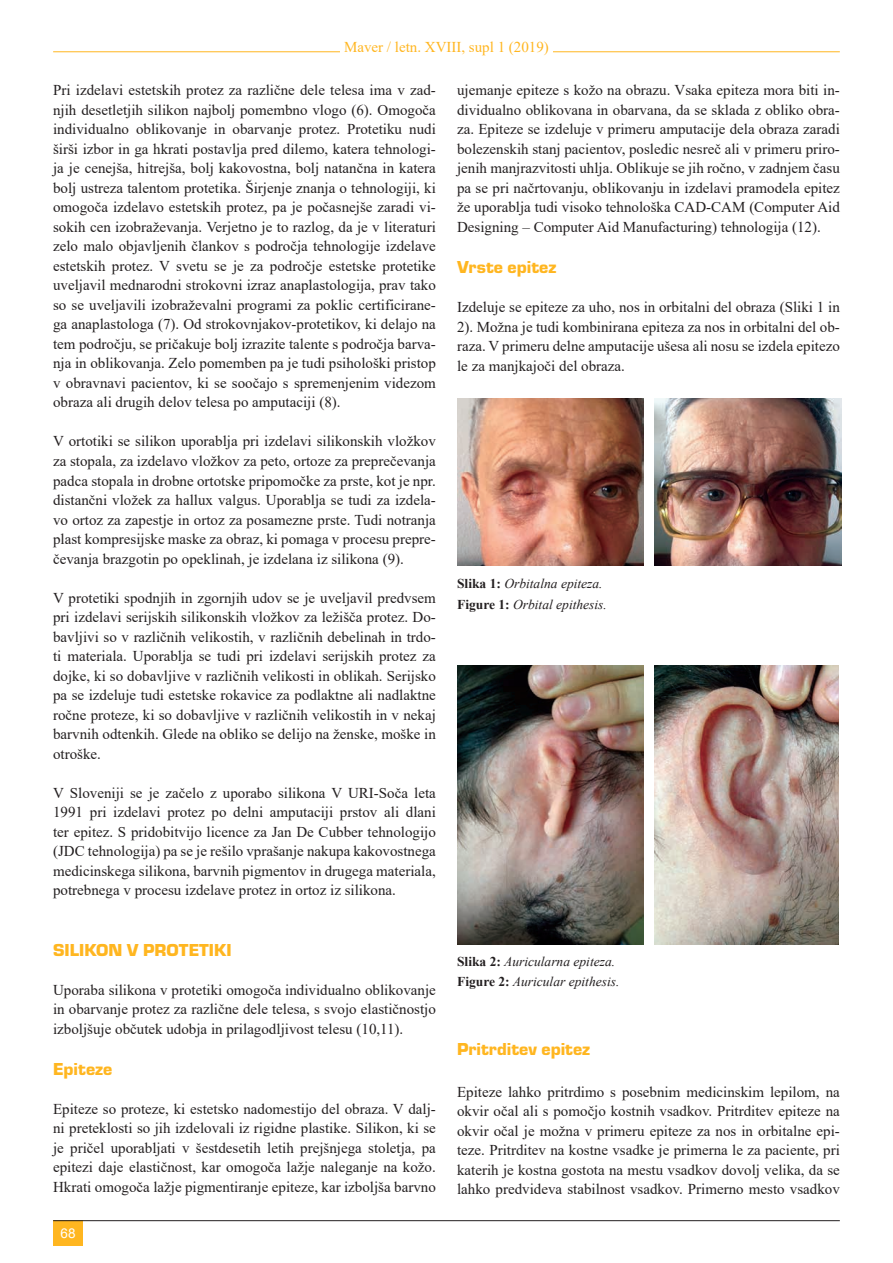
<style>
.page{position:relative;width:893px;height:1263px;background:#fff}
.page>*{position:absolute;margin:0;border:0;box-sizing:border-box;transform-origin:0 0}
.podnaslov{font:18px "Eurostile TEE Blac";color:#ffb620}
.body_tekst{font:15px/19.5px "Times New Roman";color:#231f20;text-align:justify}
.t1{font:15px "Times New Roman";color:#ffb620}
.naslov_tabele_slike{font:italic 13.5px "Times New Roman";color:#231f20}
.t2{font:13.5px "Arial";color:#fff}
.s1{font-weight:700;font-style:normal}
</style>
<div class="page">
<img style="left:457px;top:399px;width:186px;height:167px">
<img style="left:655px;top:399px;width:186px;height:167px">
<img style="left:457px;top:665px;width:186px;height:280px">
<img style="left:655px;top:665px;width:183px;height:280px">
<hr style="left:53px;top:52px;width:787px;height:1px;background:#ffb620">
<div style="left:340px;top:34px;width:213px;height:23px;background:#fff"></div>
<div style="left:53px;top:1220px;width:30px;height:26px;background:#ffb620"></div>
<hr style="left:53px;top:1220px;width:787px;height:1px;background:#231f20">
<p class="t1" style="left:344px;top:37px;width:206px">Maver / letn. XVIII, supl 1 (2019)</p>
<p class="body_tekst" style="left:53px;top:80px;width:384px">Pri izdelavi estetskih protez za različne dele telesa ima v zad&shy;njih desetletjih silikon najbolj pomembno vlogo (6). Omogoča individualno oblikovanje in obarvanje protez. Protetiku nudi širši izbor in ga hkrati postavlja pred dilemo, katera tehnologi&shy;ja je cenejša, hitrejša, bolj kakovostna, bolj natančna in katera bolj ustreza talentom protetika. Širjenje znanja o tehnologiji, ki omogoča izdelavo estetskih protez, pa je počasnejše zaradi vi&shy;sokih cen izobraževanja. Verjetno je to razlog, da je v literaturi zelo malo objavljenih člankov s področja tehnologije izdelave estetskih protez. V svetu se je za področje estetske protetike uveljavil mednarodni strokovni izraz anaplastologija, prav tako so se uveljavili izobraževalni programi za poklic certificirane&shy;ga anaplastologa (7). Od strokovnjakov-protetikov, ki delajo na tem področju, se pričakuje bolj izrazite talente s področja barva&shy;nja in oblikovanja. Zelo pomemben pa je tudi psihološki pristop v obravnavi pacientov, ki se soočajo s spremenjenim videzom obraza ali drugih delov telesa po amputaciji (8).</p>
<p class="body_tekst" style="left:53px;top:431px;width:384px">V ortotiki se silikon uporablja pri izdelavi silikonskih vložkov za stopala, za izdelavo vložkov za peto, ortoze za preprečevanja padca stopala in drobne ortotske pripomočke za prste, kot je npr. distančni vložek za hallux valgus. Uporablja se tudi za izdela&shy;vo ortoz za zapestje in ortoz za posamezne prste. Tudi notranja plast kompresijske maske za obraz, ki pomaga v procesu prepre&shy;čevanja brazgotin po opeklinah, je izdelana iz silikona (9).</p>
<p class="body_tekst" style="left:53px;top:587px;width:384px">V protetiki spodnjih in zgornjih udov se je uveljavil predvsem pri izdelavi serijskih silikonskih vložkov za ležišča protez. Do&shy;bavljivi so v različnih velikostih, v različnih debelinah in trdo&shy;ti materiala. Uporablja se tudi pri izdelavi serijskih protez za dojke, ki so dobavljive v različnih velikosti in oblikah. Serijsko pa se izdeluje tudi estetske rokavice za podlaktne ali nadlaktne ročne proteze, ki so dobavljive v različnih velikostih in v nekaj barvnih odtenkih. Glede na obliko se delijo na ženske, moške in otroške.</p>
<p class="body_tekst" style="left:53px;top:782px;width:384px">V Sloveniji se je začelo z uporabo silikona V URI-Soča leta 1991 pri izdelavi protez po delni amputaciji prstov ali dlani ter epitez. S pridobitvijo licence za Jan De Cubber tehnologijo (JDC tehnologija) pa se je rešilo vprašanje nakupa kakovostnega medicinskega silikona, barvnih pigmentov in drugega materiala, potrebnega v procesu izdelave protez in ortoz iz silikona.</p>
<p class="podnaslov" style="left:53px;top:940px;width:180px">SILIKON V PROTETIKI</p>
<p class="body_tekst" style="left:53px;top:979px;width:384px">Uporaba silikona v protetiki omogoča individualno oblikovanje in obarvanje protez za različne dele telesa, s svojo elastičnostjo izboljšuje občutek udobja in prilagodljivost telesu (10,11).</p>
<p class="podnaslov" style="left:53px;top:1059px;width:61px">Epiteze</p>
<p class="body_tekst" style="left:53px;top:1098px;width:384px">Epiteze so proteze, ki estetsko nadomestijo del obraza. V dalj&shy;ni preteklosti so jih izdelovali iz rigidne plastike. Silikon, ki se je pričel uporabljati v šestdesetih letih prejšnjega stoletja, pa epitezi daje elastičnost, kar omogoča lažje naleganje na kožo.<br>Hkrati omogoča lažje pigmentiranje epiteze, kar izboljša barvno</p>
<p class="t2" style="left:61px;top:1224px;width:17px">68</p>
<p class="body_tekst" style="left:457px;top:80px;width:384px">ujemanje epiteze s kožo na obrazu. Vsaka epiteza mora biti in&shy;dividualno oblikovana in obarvana, da se sklada z obliko obra&shy;za. Epiteze se izdeluje v primeru amputacije dela obraza zaradi bolezenskih stanj pacientov, posledic nesreč ali v primeru priro&shy;jenih manjrazvitosti uhlja. Oblikuje se jih ročno, v zadnjem času pa se pri načrtovanju, oblikovanju in izdelavi pramodela epitez že uporablja tudi visoko tehnološka CAD-CAM (Computer Aid Designing – Computer Aid Manufacturing) tehnologija (12).</p>
<p class="podnaslov" style="left:457px;top:257px;width:101px">Vrste epitez</p>
<p class="body_tekst" style="left:457px;top:297px;width:384px">Izdeluje se epiteze za uho, nos in orbitalni del obraza (Sliki 1 in 2). Možna je tudi kombinirana epiteza za nos in orbitalni del ob&shy;raza. V primeru delne amputacije ušesa ali nosu se izdela epitezo le za manjkajoči del obraza.</p>
<p class="naslov_tabele_slike" style="left:457px;top:574px;width:147px"><span class="s1">Slika 1:</span> Orbitalna epiteza.</p>
<p class="naslov_tabele_slike" style="left:457px;top:595px;width:151px"><span class="s1">Figure 1:</span> Orbital epithesis.</p>
<p class="naslov_tabele_slike" style="left:457px;top:952px;width:160px"><span class="s1">Slika 2:</span> Auricularna epiteza.</p>
<p class="naslov_tabele_slike" style="left:457px;top:972px;width:164px"><span class="s1">Figure 2:</span> Auricular epithesis.</p>
<p class="podnaslov" style="left:457px;top:1040px;width:135px">Pritrditev epitez</p>
<p class="body_tekst" style="left:457px;top:1081px;width:384px">Epiteze lahko pritrdimo s posebnim medicinskim lepilom, na okvir očal ali s pomočjo kostnih vsadkov. Pritrditev epiteze na okvir očal je možna v primeru epiteze za nos in orbitalne epi&shy;teze. Pritrditev na kostne vsadke je primerna le za paciente, pri katerih je kostna gostota na mestu vsadkov dovolj velika, da se lahko predvideva stabilnost vsadkov. Primerno mesto vsadkov</p>
</div>
